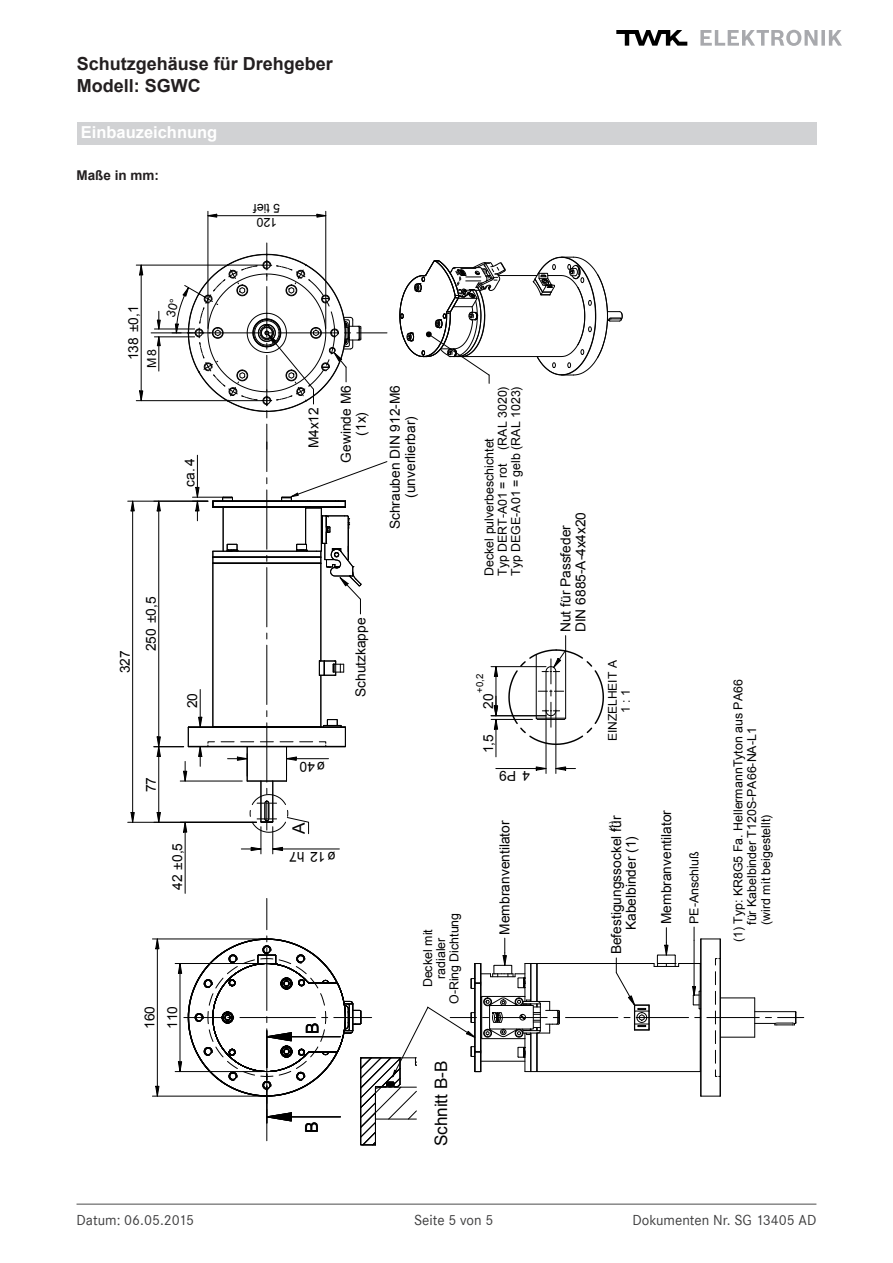
<style>
.page{position:relative;width:893px;height:1263px;background:#fff}
.page>*{position:absolute;margin:0;border:0;box-sizing:border-box;transform-origin:0 0}
.t1{font:700 18px/21.8px "Arial";color:#231f20}
.t2{font:17.1px "Arial";color:#000}
.t3{font:700 16.5px "Arial";color:#fff}
.t4{font:15px "Corporate S";color:#3e3e3f}
.t5{font:13.8px/14.7px "Arial";color:#000;text-align:center}
.t6{font:700 13.5px "Arial";color:#231f20}
.t7{font:12.3px/13.2px "Arial";color:#000}
.t8{font:12px "Arial";color:#000}
.t9{font:9.6px "Arial";color:#000}
.t10{font:8.4px "Arial";color:#000}
</style>
<div class="page">
<hr style="left:77px;top:1203px;width:739px;height:2px;background:#878787">
<svg style="left:616px;top:30px;width:71px;height:16px"></svg>
<svg style="left:700px;top:30px;width:142px;height:16px"></svg>
<div style="left:77px;top:122px;width:739px;height:23px;background:#d1d2d4"></div>
<hr style="left:498px;top:275px;width:39px;height:1px;background:#000">
<hr style="left:461px;top:356px;width:100px;height:1px;background:#000">
<svg style="left:532px;top:256px;width:91px;height:120px"></svg>
<hr style="left:266px;top:898px;width:1px;height:32px;background:#000">
<hr style="left:266px;top:723px;width:1px;height:59px;background:#000">
<hr style="left:266px;top:645px;width:1px;height:59px;background:#000">
<hr style="left:266px;top:567px;width:1px;height:60px;background:#000">
<hr style="left:266px;top:490px;width:1px;height:59px;background:#000">
<hr style="left:266px;top:442px;width:1px;height:30px;background:#000">
<hr style="left:151px;top:332px;width:30px;height:1px;background:#000">
<hr style="left:357px;top:332px;width:30px;height:1px;background:#000">
<svg style="left:266px;top:424px;width:1px;height:25px"></svg>
<hr style="left:754px;top:998px;width:1px;height:39px;background:#000">
<hr style="left:720px;top:1037px;width:35px;height:1px;background:#000">
<hr style="left:720px;top:997px;width:35px;height:1px;background:#000">
<svg style="left:155px;top:1085px;width:5px;height:11px"></svg>
<svg style="left:155px;top:939px;width:5px;height:11px"></svg>
<hr style="left:152px;top:1096px;width:110px;height:1px;background:#000">
<hr style="left:152px;top:938px;width:110px;height:1px;background:#000">
<hr style="left:157px;top:939px;width:1px;height:157px;background:#000">
<svg style="left:156px;top:500px;width:5px;height:12px"></svg>
<hr style="left:158px;top:501px;width:1px;height:246px;background:#000">
<svg style="left:198px;top:716px;width:5px;height:10px"></svg>
<hr style="left:200px;top:689px;width:1px;height:38px;background:#000">
<svg style="left:287px;top:754px;width:10px;height:22px"></svg>
<hr style="left:286px;top:758px;width:42px;height:1px;background:#000">
<svg style="left:228px;top:754px;width:19px;height:22px"></svg>
<svg style="left:130px;top:812px;width:5px;height:10px"></svg>
<svg style="left:130px;top:500px;width:5px;height:12px"></svg>
<hr style="left:128px;top:822px;width:129px;height:1px;background:#000">
<hr style="left:128px;top:501px;width:80px;height:1px;background:#000">
<hr style="left:132px;top:501px;width:1px;height:321px;background:#000">
<svg style="left:139px;top:264px;width:5px;height:12px"></svg>
<svg style="left:139px;top:390px;width:5px;height:12px"></svg>
<hr style="left:136px;top:265px;width:126px;height:1px;background:#000">
<hr style="left:136px;top:400px;width:126px;height:1px;background:#000">
<hr style="left:141px;top:265px;width:1px;height:136px;background:#000">
<hr style="left:154px;top:336px;width:41px;height:1px;background:#000">
<hr style="left:154px;top:329px;width:41px;height:1px;background:#000">
<svg style="left:183px;top:821px;width:5px;height:12px"></svg>
<hr style="left:180px;top:781px;width:62px;height:1px;background:#000">
<hr style="left:185px;top:822px;width:1px;height:71px;background:#000">
<svg style="left:183px;top:761px;width:5px;height:21px"></svg>
<svg style="left:156px;top:812px;width:5px;height:10px"></svg>
<svg style="left:156px;top:736px;width:5px;height:21px"></svg>
<hr style="left:154px;top:822px;width:103px;height:1px;background:#000">
<hr style="left:154px;top:746px;width:30px;height:1px;background:#000">
<hr style="left:158px;top:747px;width:1px;height:75px;background:#000">
<svg style="left:316px;top:213px;width:11px;height:5px"></svg>
<svg style="left:207px;top:213px;width:11px;height:5px"></svg>
<hr style="left:325px;top:211px;width:1px;height:117px;background:#000">
<hr style="left:208px;top:211px;width:1px;height:117px;background:#000">
<hr style="left:208px;top:215px;width:118px;height:1px;background:#000">
<hr style="left:273px;top:848px;width:66px;height:1px;background:#000">
<hr style="left:175px;top:1071px;width:87px;height:1px;background:#000">
<hr style="left:175px;top:963px;width:87px;height:1px;background:#000">
<hr style="left:192px;top:497px;width:31px;height:1px;background:#000">
<hr style="left:197px;top:455px;width:1px;height:42px;background:#000">
<svg style="left:755px;top:1011px;width:49px;height:14px"></svg>
<hr style="left:707px;top:1017px;width:52px;height:1px;background:#000">
<svg style="left:399px;top:260px;width:107px;height:123px"></svg>
<svg style="left:221px;top:496px;width:13px;height:5px"></svg>
<hr style="left:213px;top:562px;width:108px;height:1px;background:#000">
<hr style="left:223px;top:507px;width:1px;height:44px;background:#000">
<hr style="left:213px;top:551px;width:104px;height:1px;background:#000">
<hr style="left:213px;top:557px;width:108px;height:1px;background:#000">
<hr style="left:213px;top:563px;width:108px;height:1px;background:#000">
<hr style="left:320px;top:563px;width:1px;height:98px;background:#000">
<hr style="left:320px;top:675px;width:1px;height:51px;background:#000">
<svg style="left:212px;top:551px;width:3px;height:175px"></svg>
<hr style="left:260px;top:781px;width:1px;height:41px;background:#000">
<hr style="left:272px;top:781px;width:1px;height:41px;background:#000">
<hr style="left:189px;top:746px;width:156px;height:1px;background:#000">
<hr style="left:189px;top:726px;width:156px;height:1px;background:#000">
<hr style="left:188px;top:727px;width:157px;height:1px;background:#000">
<hr style="left:247px;top:781px;width:39px;height:1px;background:#000">
<svg style="left:188px;top:726px;width:1px;height:21px"></svg>
<hr style="left:247px;top:747px;width:1px;height:34px;background:#000">
<hr style="left:286px;top:747px;width:1px;height:34px;background:#000">
<svg style="left:318px;top:660px;width:26px;height:16px"></svg>
<svg style="left:226px;top:543px;width:15px;height:9px"></svg>
<hr style="left:213px;top:501px;width:95px;height:1px;background:#000">
<hr style="left:213px;top:507px;width:97px;height:1px;background:#000">
<svg style="left:192px;top:487px;width:21px;height:34px"></svg>
<svg style="left:278px;top:461px;width:110px;height:153px"></svg>
<svg style="left:241px;top:788px;width:68px;height:66px"></svg>
<svg style="left:493px;top:667px;width:5px;height:10px"></svg>
<hr style="left:491px;top:666px;width:55px;height:1px;background:#000">
<hr style="left:496px;top:667px;width:1px;height:49px;background:#000">
<hr style="left:491px;top:719px;width:41px;height:1px;background:#000">
<hr style="left:491px;top:715px;width:55px;height:1px;background:#000">
<hr style="left:496px;top:719px;width:1px;height:38px;background:#000">
<svg style="left:493px;top:696px;width:5px;height:34px"></svg>
<hr style="left:546px;top:710px;width:1px;height:63px;background:#000">
<hr style="left:555px;top:710px;width:1px;height:63px;background:#000">
<hr style="left:496px;top:768px;width:50px;height:1px;background:#000">
<svg style="left:535px;top:766px;width:40px;height:5px"></svg>
<svg style="left:508px;top:636px;width:96px;height:110px"></svg>
<svg style="left:300px;top:718px;width:46px;height:30px"></svg>
<svg style="left:280px;top:741px;width:13px;height:1px"></svg>
<svg style="left:260px;top:741px;width:13px;height:1px"></svg>
<svg style="left:241px;top:741px;width:13px;height:1px"></svg>
<svg style="left:221px;top:741px;width:13px;height:1px"></svg>
<svg style="left:198px;top:741px;width:17px;height:25px"></svg>
<svg style="left:178px;top:927px;width:544px;height:219px"></svg>
<svg style="left:156px;top:243px;width:206px;height:175px"></svg>
<h1 class="t1" style="left:77px;top:53px;width:258px">Schutzgehäuse für Drehgeber<br>Modell: SGWC</h1>
<p class="t3" style="left:81px;top:121px;width:138px">Einbauzeichnung</p>
<p class="t6" style="left:77px;top:166px;width:84px">Maße in mm:</p>
<p class="t5" style="left:126px;top:360px;width:56px;rotate:-90deg">138 ±0,1</p>
<p class="t7" style="left:145px;top:368px;width:20px;rotate:-90deg">M8</p>
<p class="t5" style="left:182px;top:487px;width:29px;rotate:-90deg">ca.4</p>
<p class="t5" style="left:118px;top:673px;width:25px;rotate:-90deg">327</p>
<p class="t5" style="left:144px;top:651px;width:56px;rotate:-90deg">250 ±0,5</p>
<p class="t5" style="left:185px;top:708px;width:17px;rotate:-90deg">20</p>
<p class="t5" style="left:144px;top:792px;width:17px;rotate:-90deg">77</p>
<p class="t5" style="left:170px;top:890px;width:48px;rotate:-90deg">42 ±0,5</p>
<p class="t5" style="left:142px;top:1029px;width:25px;rotate:-90deg">160</p>
<p class="t5" style="left:165px;top:1029px;width:25px;rotate:-90deg">110</p>
<p class="t7" style="left:280px;top:230px;width:28px;line-height:14.1px;rotate:-180deg">120<br>5 tief</p>
<p class="t5" style="left:306px;top:448px;width:42px;rotate:-90deg">M4x12</p>
<p class="t5" style="left:339px;top:463px;width:79px;rotate:-90deg">Gewinde M6 (1x)</p>
<p class="t5" style="left:325px;top:774px;width:27px;rotate:-180deg">ø40</p>
<p class="t2" style="left:288px;top:834px;width:13px;rotate:-90deg">A</p>
<p class="t5" style="left:353px;top:697px;width:81px;rotate:-90deg">Schutzkappe</p>
<p class="t5" style="left:336px;top:864px;width:48px;rotate:-180deg">ø12 h7</p>
<p class="t2" style="left:301px;top:1034px;width:13px;rotate:-90deg">B</p>
<p class="t2" style="left:301px;top:1133px;width:13px;rotate:-90deg">B</p>
<p class="t5" style="left:387px;top:529px;width:146px;line-height:15.3px;rotate:-90deg">Schrauben DIN 912-M6 (unverlierbar)</p>
<p class="t7" style="left:421px;top:1004px;width:93px;text-align:center;rotate:-90deg">Deckel mit radialer<br>O-Ring Dichtung</p>
<p class="t7" style="left:483px;top:576px;width:191px;rotate:-90deg">Deckel pulverbeschichtet<br>Typ DERT-A01 = rot (RAL 3020)<br>Typ DEGE-A01 = gelb (RAL 1023)</p>
<p class="t5" style="left:558px;top:632px;width:122px;text-align:left;rotate:-90deg">Nut für Passfeder<br>DIN 6885-A-4x4x20</p>
<p class="t8" style="left:605px;top:741px;width:82px;rotate:-90deg">EINZELHEIT A</p>
<p class="t9" style="left:473px;top:692px;width:20px;rotate:-90deg">+0,2</p>
<p class="t5" style="left:481px;top:709px;width:17px;rotate:-90deg">20</p>
<p class="t8" style="left:618px;top:713px;width:25px;rotate:-90deg">1 : 1</p>
<p class="t5" style="left:481px;top:753px;width:21px;rotate:-90deg">1,5</p>
<p class="t5" style="left:530px;top:783px;width:32px;rotate:-180deg">4 P9</p>
<p class="t5" style="left:498px;top:935px;width:116px;rotate:-90deg">Membranventilator</p>
<p class="t5" style="left:609px;top:954px;width:140px;rotate:-90deg">Befestigungssockel für<br>Kabelbinder (1)</p>
<p class="t10" style="left:607px;top:831px;width:12px;rotate:-90deg">(1)</p>
<p class="t2" style="left:430px;top:1146px;width:87px;rotate:-90deg">Schnitt B-B</p>
<p class="t5" style="left:659px;top:924px;width:116px;rotate:-90deg">Membranventilator</p>
<p class="t7" style="left:688px;top:924px;width:74px;rotate:-90deg">PE-Anschluß</p>
<p class="t7" style="left:731px;top:925px;width:247px;line-height:13.8px;text-indent:-17px;rotate:-90deg">(1) Typ: KR8G5 Fa. HellermannTyton aus PA66 für Kabelbinder T120S-PA66-NA-L1<br>(wird mit beigestellt)</p>
<p class="t4" style="left:77px;top:1211px;width:119px">Datum: 06.05.2015</p>
<p class="t4" style="left:414px;top:1211px;width:81px">Seite 5 von 5</p>
<p class="t4" style="left:632px;top:1211px;width:186px">Dokumenten Nr. SG 13405 AD</p>
</div>
